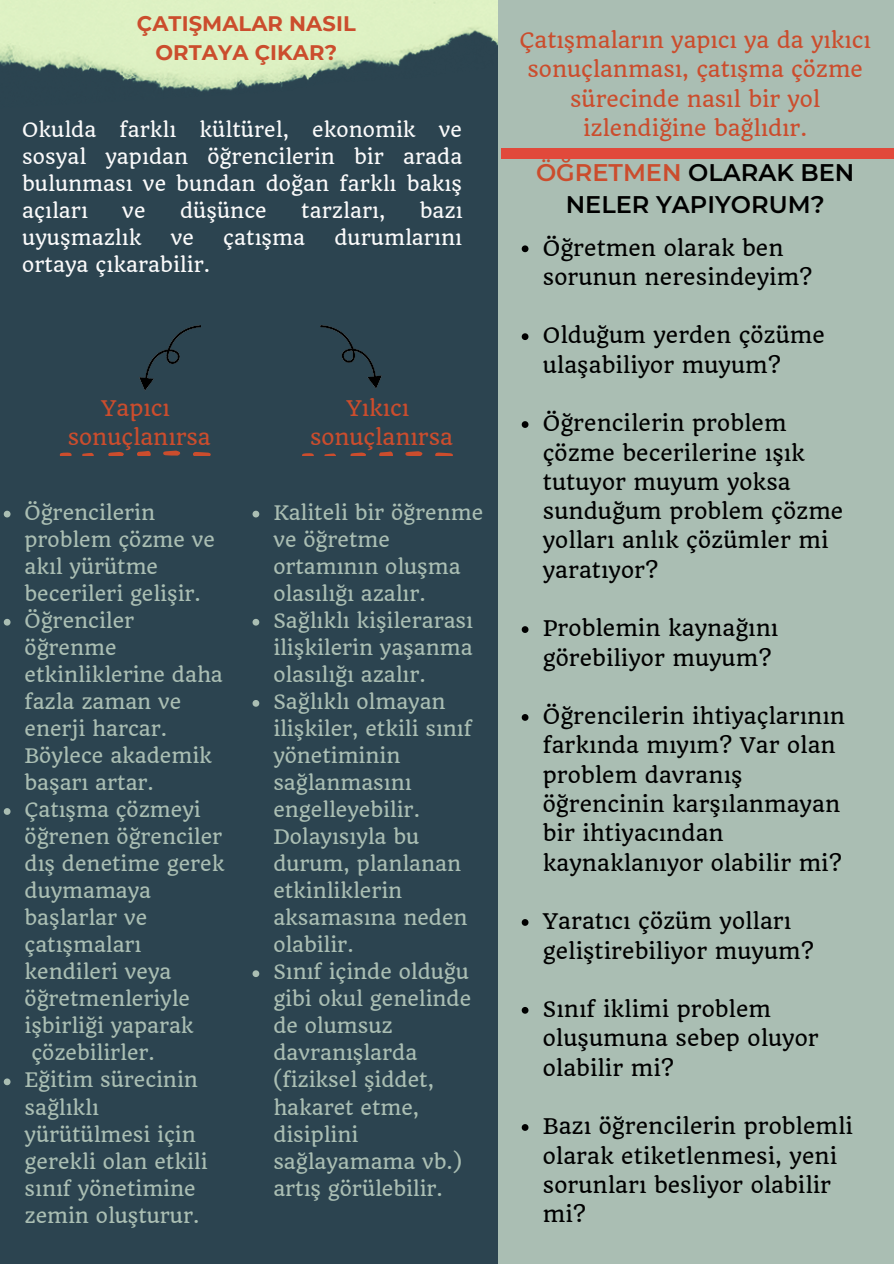
<style>
.page{position:relative;width:894px;height:1264px;background:#fff}
.page>*{position:absolute;margin:0;border:0;box-sizing:border-box;transform-origin:0 0}
.t1{font:600 24px/32.7px "Montserrat";color:#000;text-align:center}
.t2{font:21px/29.2px "Quando";letter-spacing:.005em;color:#000}
.t3{font:21px/29.2px "Quando";color:#cb4d2d;text-align:center}
.t4{font:700 21px/29.2px "Montserrat";letter-spacing:.005em;color:#cb4d2d;text-align:center}
.t5{font:19.5px/27px "Quando";color:#aabeb3}
.t6{font:19.5px/27px "Quando";letter-spacing:.005em;color:#fafafa;text-align:justify}
.s1{color:#cb4d2d}
</style>
<div class="page">
<div style="left:0;top:0;width:893px;height:1263px;background:#aabeb3"></div>
<div style="left:0;top:0;width:497px;height:1263px;background:#2c4450"></div>
<img style="left:320px;top:326px;width:61px;height:62px">
<img style="left:139px;top:326px;width:62px;height:64px">
<svg style="left:193px;top:452px;width:18px;height:3px"></svg>
<svg style="left:163px;top:450px;width:17px;height:5px"></svg>
<svg style="left:137px;top:451px;width:14px;height:4px"></svg>
<svg style="left:108px;top:452px;width:16px;height:3px"></svg>
<svg style="left:60px;top:452px;width:12px;height:3px"></svg>
<svg style="left:82px;top:453px;width:12px;height:2px"></svg>
<svg style="left:435px;top:452px;width:18px;height:4px"></svg>
<svg style="left:405px;top:451px;width:17px;height:5px"></svg>
<svg style="left:379px;top:451px;width:14px;height:5px"></svg>
<svg style="left:350px;top:452px;width:16px;height:4px"></svg>
<svg style="left:302px;top:453px;width:12px;height:3px"></svg>
<svg style="left:324px;top:453px;width:12px;height:3px"></svg>
<img style="left:0;top:0;width:497px;height:92px">
<div style="left:501px;top:148px;width:392px;height:10px;background:#e1493b"></div>
<svg style="left:4px;top:510px;width:7px;height:7px"></svg>
<svg style="left:4px;top:619px;width:7px;height:6px"></svg>
<svg style="left:4px;top:808px;width:7px;height:6px"></svg>
<svg style="left:4px;top:1078px;width:7px;height:7px"></svg>
<svg style="left:252px;top:510px;width:7px;height:7px"></svg>
<svg style="left:252px;top:619px;width:7px;height:6px"></svg>
<svg style="left:252px;top:700px;width:7px;height:6px"></svg>
<svg style="left:252px;top:970px;width:7px;height:7px"></svg>
<svg style="left:521px;top:245px;width:7px;height:7px"></svg>
<svg style="left:521px;top:333px;width:7px;height:7px"></svg>
<svg style="left:521px;top:421px;width:7px;height:7px"></svg>
<svg style="left:521px;top:626px;width:7px;height:7px"></svg>
<svg style="left:521px;top:714px;width:7px;height:6px"></svg>
<svg style="left:521px;top:919px;width:7px;height:6px"></svg>
<svg style="left:521px;top:1007px;width:7px;height:6px"></svg>
<svg style="left:521px;top:1124px;width:7px;height:6px"></svg>
<p class="t4" style="left:137px;top:9px;width:220px">ÇATIŞMALAR NASIL<br>ORTAYA ÇIKAR?</p>
<p class="t6" style="left:22px;top:116px;width:441px">Okulda farklı kültürel, ekonomik ve sosyal yapıdan öğrencilerin bir arada bulunması ve bundan doğan farklı bakış açıları</p>
<p class="t6" style="left:122px;top:198px;width:25px">ve</p>
<p class="t6" style="left:180px;top:198px;width:88px">düşünce</p>
<p class="t6" style="left:301px;top:198px;width:86px">tarzları,</p>
<p class="t6" style="left:419px;top:198px;width:44px">bazı</p>
<p class="t6" style="left:22px;top:225px;width:121px">uyuşmazlık</p>
<p class="t6" style="left:171px;top:225px;width:25px">ve</p>
<p class="t6" style="left:223px;top:225px;width:83px">çatışma</p>
<p class="t6" style="left:334px;top:225px;width:129px">durumlarını</p>
<p class="t6" style="left:22px;top:252px;width:189px">ortaya çıkarabilir.</p>
<p class="t3" style="left:101px;top:393px;width:70px">Yapıcı</p>
<p class="t3" style="left:68px;top:422px;width:144px">sonuçlanırsa</p>
<p class="t5" style="left:25px;top:499px;width:192px">Öğrencilerin problem çözme ve akıl yürütme becerileri gelişir.</p>
<p class="t5" style="left:25px;top:607px;width:200px">Öğrenciler öğrenme etkinliklerine daha fazla zaman ve enerji harcar.<br>Böylece akademik başarı artar.</p>
<p class="t5" style="left:25px;top:796px;width:177px">Çatışma çözmeyi</p>
<p class="t5" style="left:25px;top:823px;width:199px">öğrenen öğrenciler</p>
<p class="t5" style="left:25px;top:850px;width:201px">dış denetime gerek</p>
<p class="t5" style="left:25px;top:877px;width:128px">duymamaya</p>
<p class="t5" style="left:25px;top:904px;width:124px">başlarlar ve</p>
<p class="t5" style="left:25px;top:931px;width:118px">çatışmaları</p>
<p class="t5" style="left:25px;top:958px;width:148px">kendileri veya</p>
<p class="t5" style="left:25px;top:985px;width:167px">öğretmenleriyle</p>
<p class="t5" style="left:25px;top:1012px;width:170px">işbirliği yaparak</p>
<p class="t5" style="left:31px;top:1039px;width:125px">çözebilirler.</p>
<p class="t5" style="left:25px;top:1066px;width:184px">Eğitim sürecinin sağlıklı yürütülmesi için gerekli olan etkili sınıf yönetimine zemin oluşturur.</p>
<p class="t3" style="left:346px;top:393px;width:64px">Yıkıcı</p>
<p class="t3" style="left:310px;top:422px;width:144px">sonuçlanırsa</p>
<p class="t5" style="left:273px;top:499px;width:211px">Kaliteli bir öğrenme ve öğretme ortamının oluşma olasılığı azalır.</p>
<p class="t5" style="left:273px;top:607px;width:201px;text-align:justify">Sağlıklı kişilerarası ilişkilerin yaşanma olasılığı azalır.</p>
<p class="t5" style="left:273px;top:688px;width:200px">Sağlıklı olmayan ilişkiler, etkili sınıf yönetiminin sağlanmasını engelleyebilir.<br>Dolayısıyla bu durum, planlanan etkinliklerin aksamasına neden olabilir.</p>
<p class="t5" style="left:273px;top:958px;width:199px">Sınıf içinde olduğu gibi okul genelinde de olumsuz davranışlarda (fiziksel şiddet, hakaret etme, disiplini sağlayamama vb.) artış görülebilir.</p>
<p class="t3" style="left:519px;top:26px;width:352px">Çatışmaların yapıcı ya da yıkıcı sonuçlanması, çatışma çözme sürecinde nasıl bir yol izlendiğine bağlıdır.</p>
<p class="t1" style="left:536px;top:156px;width:320px"><span class="s1">ÖĞRETMEN</span> OLARAK BEN<br>NELER YAPIYORUM?</p>
<p class="t2" style="left:542px;top:233px;width:271px">Öğretmen olarak ben sorunun neresindeyim?</p>
<p class="t2" style="left:542px;top:321px;width:283px">Olduğum yerden çözüme ulaşabiliyor muyum?</p>
<p class="t2" style="left:542px;top:409px;width:302px">Öğrencilerin problem çözme becerilerine ışık tutuyor muyum yoksa sunduğum problem çözme yolları anlık çözümler mi yaratıyor?</p>
<p class="t2" style="left:542px;top:614px;width:237px">Problemin kaynağını görebiliyor muyum?</p>
<p class="t2" style="left:542px;top:702px;width:303px">Öğrencilerin ihtiyaçlarının farkında mıyım? Var olan problem davranış öğrencinin karşılanmayan bir ihtiyacından kaynaklanıyor olabilir mi?</p>
<p class="t2" style="left:542px;top:906px;width:272px">Yaratıcı çözüm yolları geliştirebiliyor muyum?</p>
<p class="t2" style="left:542px;top:994px;width:277px">Sınıf iklimi problem oluşumuna sebep oluyor olabilir mi?</p>
<p class="t2" style="left:542px;top:1111px;width:311px">Bazı öğrencilerin problemli olarak etiketlenmesi, yeni sorunları besliyor olabilir mi?</p>
</div>
